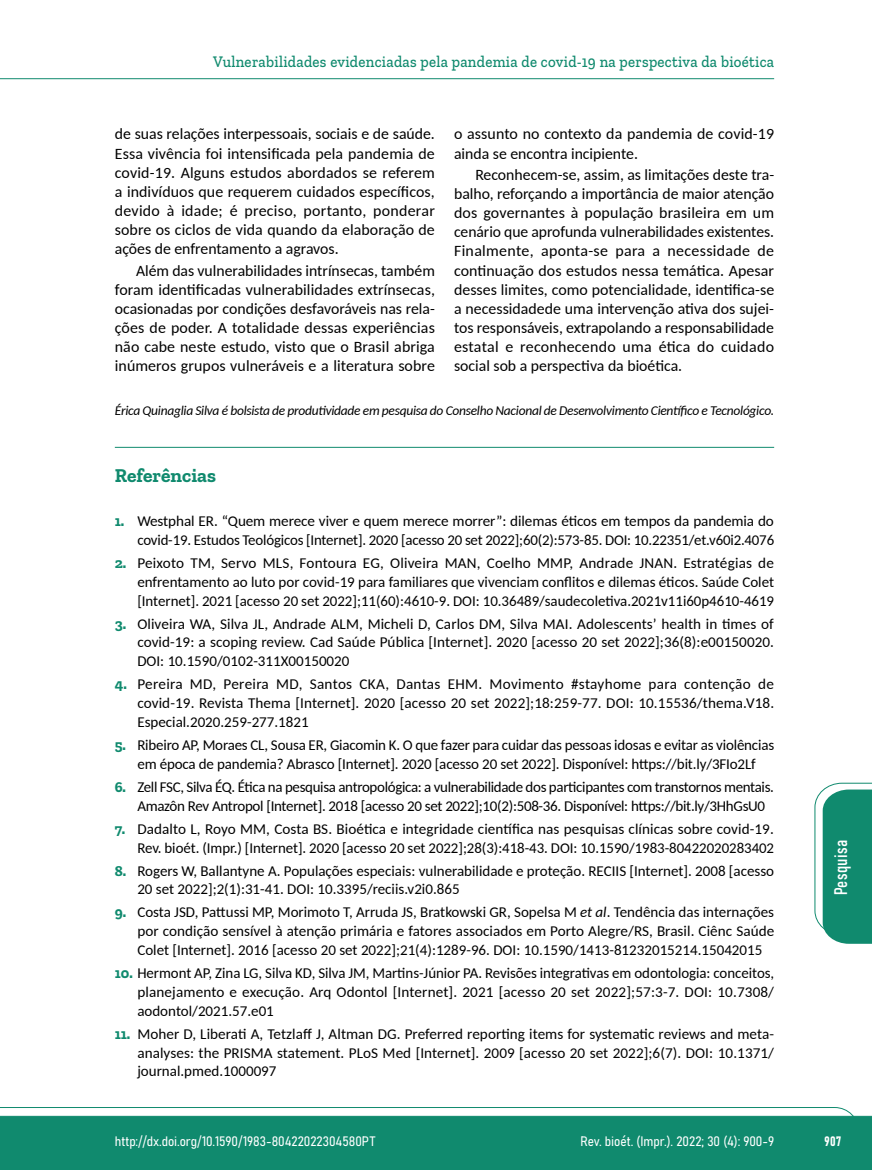
<style>
.page{position:relative;width:872px;height:1170px;background:#fff}
.page>*{position:absolute;margin:0;border:0;box-sizing:border-box;transform-origin:0 0}
.t1{font:700 19.5px "Zilla Slab";color:#108a6e}
.t2{font:18px "Bahnschrift";letter-spacing:.02em;color:#fff}
.t3{font:500 16.5px "Zilla Slab";letter-spacing:.02em;color:#108a6e;scale:.9 1}
.t4{font:15.75px/19px "Carlito";color:#000;text-align:justify}
.t5{font:15px/18.8px "Carlito";letter-spacing:-.005em;color:#000;text-align:justify}
.t6{font:italic 13.5px "Carlito";letter-spacing:-.02em;color:#000}
.t7{font:13.5px "Bahnschrift";color:#fff}
.s1{font-family:"Zilla Slab";font-weight:700;color:#108a6e}
.s2{font-style:italic}
</style>
<div class="page">
<svg style="left:0;top:1107px;width:859px;height:62px;background:#2e9880"></svg>
<hr style="left:0;top:78px;width:774px;height:1px;background:#108a6e">
<hr style="left:115px;top:447px;width:659px;height:1px;background:#108a6e">
<svg style="left:814px;top:782px;width:58px;height:161px"></svg>
<p class="t3" style="left:213px;top:53px;width:625px">Vulnerabilidades evidenciadas pela pandemia de covid-19 na perspectiva da bioética</p>
<p class="t4" style="left:115px;top:124px;width:321px">de suas relações interpessoais, sociais e de saúde.<br>Essa vivência foi intensificada pela pandemia de covid-19. Alguns estudos abordados se referem a indivíduos que requerem cuidados específicos, devido à idade; é preciso, portanto, ponderar sobre os ciclos de vida quando da elaboração de ações de enfrentamento a agravos.</p>
<p class="t4" style="left:115px;top:260px;width:322px;text-indent:21px">Além das vulnerabilidades intrínsecas, também foram identificadas vulnerabilidades extrínsecas, ocasionadas por condições desfavoráveis nas rela&shy;ções de poder. A totalidade dessas experiências não cabe neste estudo, visto que o Brasil abriga inúmeros grupos vulneráveis e a literatura sobre</p>
<p class="t4" style="left:454px;top:124px;width:321px">o assunto no contexto da pandemia de covid-19 ainda se encontra incipiente.</p>
<p class="t4" style="left:454px;top:164px;width:322px;text-indent:21px">Reconhecem-se, assim, as limitações deste tra&shy;balho, reforçando a importância de maior atenção dos governantes à população brasileira em um cenário que aprofunda vulnerabilidades existentes.<br>Finalmente, aponta-se para a necessidade de continuação dos estudos nessa temática. Apesar desses limites, como potencialidade, identifica-se a necessidadede uma intervenção ativa dos sujei&shy;tos responsáveis, extrapolando a responsabilidade estatal e reconhecendo uma ética do cuidado social sob a perspectiva da bioética.</p>
<p class="t6" style="left:115px;top:401px;width:661px">Érica Quinaglia Silva é bolsista de produtividade em pesquisa do Conselho Nacional de Desenvolvimento Científico e Tecnológico.</p>
<h1 class="t1" style="left:115px;top:464px;width:103px">Referências</h1>
<p class="t5" style="left:115px;top:511px;width:661px;text-align:right"><span class="s1">1.</span> Westphal ER. “Quem merece viver e quem merece morrer”: dilemas éticos em tempos da pandemia do covid-19. Estudos Teológicos [Internet]. 2020 [acesso 20 set 2022];60(2):573-85. DOI: 10.22351/et.v60i2.4076</p>
<p class="t5" style="left:137px;top:553px;width:638px;text-indent:-22px"><span class="s1">2.</span> Peixoto TM, Servo MLS, Fontoura EG, Oliveira MAN, Coelho MMP, Andrade JNAN. Estratégias de enfrentamento ao luto por covid-19 para familiares que vivenciam conflitos e dilemas éticos. Saúde Colet [Internet]. 2021 [acesso 20 set 2022];11(60):4610-9. DOI: 10.36489/saudecoletiva.2021v11i60p4610-4619</p>
<p class="t5" style="left:137px;top:613px;width:638px;text-indent:-22px"><span class="s1">3.</span> Oliveira WA, Silva JL, Andrade ALM, Micheli D, Carlos DM, Silva MAI. Adolescents’ health in times of covid-19: a scoping review. Cad Saúde Pública [Internet]. 2020 [acesso 20 set 2022];36(8):e00150020.<br>DOI: 10.1590/0102-311X00150020</p>
<p class="t5" style="left:137px;top:674px;width:638px;text-indent:-22px"><span class="s1">4.</span> Pereira MD, Pereira MD, Santos CKA, Dantas EHM. Movimento #stayhome para contenção de covid-19. Revista Thema [Internet]. 2020 [acesso 20 set 2022];18:259-77. DOI: 10.15536/thema.V18.<br>Especial.2020.259-277.1821</p>
<p class="t5" style="left:115px;top:734px;width:661px;text-align:center"><span class="s1">5.</span> Ribeiro AP, Moraes CL, Sousa ER, Giacomin K. O que fazer para cuidar das pessoas idosas e evitar as violências em época de pandemia? Abrasco [Internet]. 2020 [acesso 20 set 2022]. Disponível: https://bit.ly/3FIo2Lf</p>
<p class="t5" style="left:137px;top:776px;width:638px;text-indent:-22px"><span class="s1">6.</span> Zell FSC, Silva ÉQ. Ética na pesquisa antropológica: a vulnerabilidade dos participantes com transtornos mentais.<br>Amazôn Rev Antropol [Internet]. 2018 [acesso 20 set 2022];10(2):508-36. Disponível: https://bit.ly/3HhGsU0</p>
<p class="t5" style="left:115px;top:818px;width:661px;text-align:right"><span class="s1">7.</span> Dadalto L, Royo MM, Costa BS. Bioética e integridade científica nas pesquisas clínicas sobre covid-19.<br>Rev. bioét. (Impr.) [Internet]. 2020 [acesso 20 set 2022];28(3):418-43. DOI: 10.1590/1983-80422020283402</p>
<p class="t5" style="left:137px;top:860px;width:638px;text-indent:-22px"><span class="s1">8.</span> Rogers W, Ballantyne A. Populações especiais: vulnerabilidade e proteção. RECIIS [Internet]. 2008 [acesso<br>20 set 2022];2(1):31-41. DOI: 10.3395/reciis.v2i0.865</p>
<p class="t5" style="left:137px;top:902px;width:638px;text-indent:-22px"><span class="s1">9.</span> Costa JSD, Pattussi MP, Morimoto T, Arruda JS, Bratkowski GR, Sopelsa M <span class="s2">et al</span>. Tendência das internações por condição sensível à atenção primária e fatores associados em Porto Alegre/RS, Brasil. Ciênc Saúde Colet [Internet]. 2016 [acesso 20 set 2022];21(4):1289-96. DOI: 10.1590/1413-81232015214.15042015</p>
<p class="t5" style="left:137px;top:962px;width:638px;text-indent:-22px"><span class="s1">10.</span> Hermont AP, Zina LG, Silva KD, Silva JM, Martins-Júnior PA. Revisões integrativas em odontologia: conceitos, planejamento e execução. Arq Odontol [Internet]. 2021 [acesso 20 set 2022];57:3-7. DOI: 10.7308/ aodontol/2021.57.e01</p>
<p class="t5" style="left:137px;top:1023px;width:638px;text-indent:-22px"><span class="s1">11.</span> Moher D, Liberati A, Tetzlaff J, Altman DG. Preferred reporting items for systematic reviews and meta&shy;analyses: the PRISMA statement. PLoS Med [Internet]. 2009 [acesso 20 set 2022];6(7). DOI: 10.1371/ journal.pmed.1000097</p>
<p class="t2" style="left:827px;top:895px;width:57px;rotate:-90deg">Pesquisa</p>
<p class="t7" style="left:115px;top:1131px;width:262px">http://dx.doi.org/10.1590/1983-80422022304580PT</p>
<p class="t7" style="left:580px;top:1131px;width:195px">Rev. bioét. (Impr.). 2022; 30 (4): 900-9</p>
<p class="t7" style="left:824px;top:1130px;width:18px">907</p>
</div>
